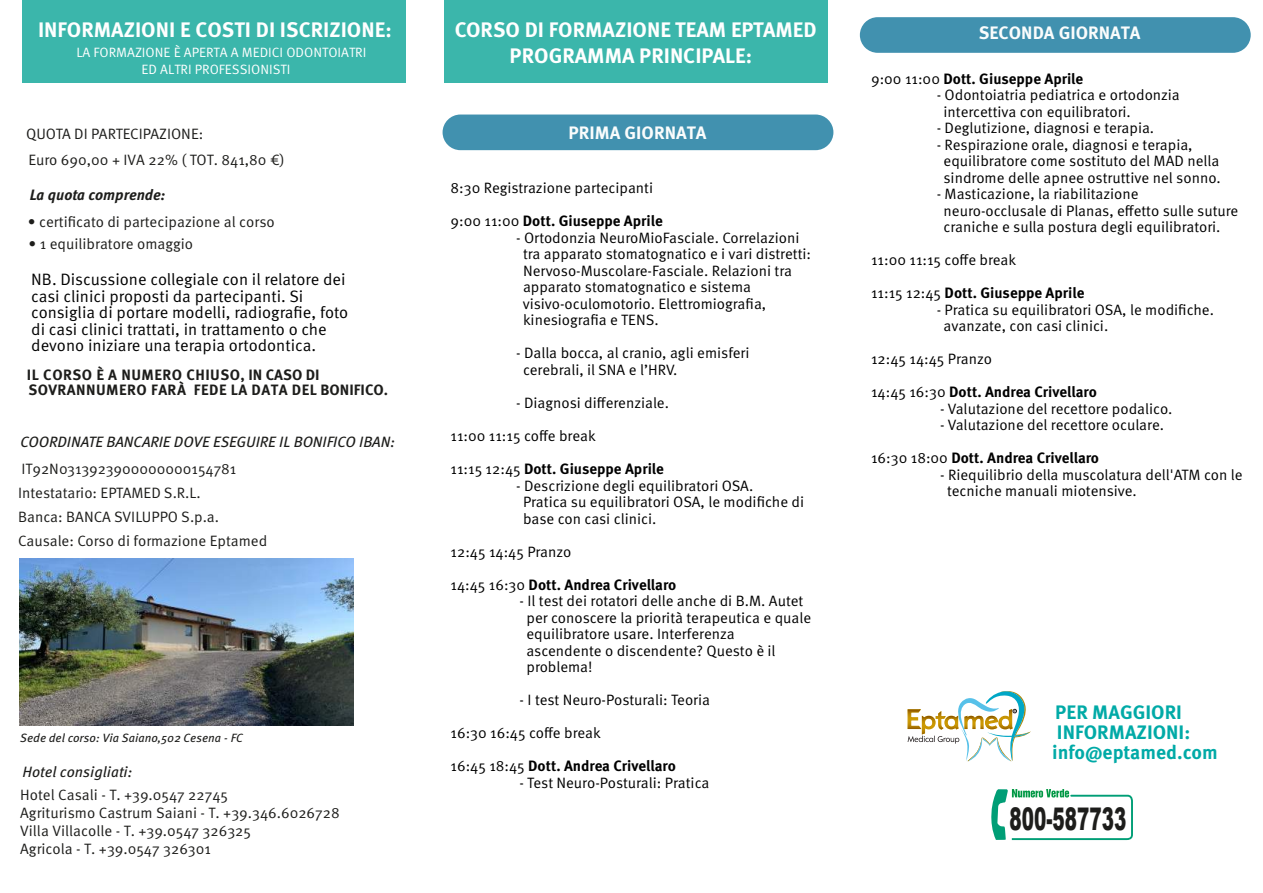
<style>
.page{position:relative;width:1263px;height:893px;background:#fff}
.page>*{position:absolute;margin:0;border:0;box-sizing:border-box;transform-origin:0 0}
.t1{font:900 31.2px "Arial";color:#1d1d1b;scale:.59 1}
.t2{font:700 21px/25.5px "Meta Pro";color:#fff;text-align:center}
.t3{font:700 19.5px/20px "Meta Pro";color:#00aaa7}
.t4{font:700 18px "Meta Pro";color:#fafcfc}
.t5{font:16.5px/16.5px "Meta Pro";color:#000}
.t6{font:15px/16.5px "Meta Pro";color:#000}
.t7{font:15px/24px "Meta Pro";color:#1d1d1b}
.t8{font:700 15px "Meta Pro";color:#000}
.t9{font:700 15px/15.3px "Meta Pro";letter-spacing:.03em;color:#1d1d1b}
.t10{font:italic 15px "Meta Pro";color:#1d1d1b}
.t11{font:italic 700 15px "Meta Pro";color:#1d1d1b}
.t12{font:13.5px/16.2px "Meta Pro";color:#fff}
.t13{font:italic 12px "Meta Pro";color:#1d1d1b}
.s1{font-weight:400}
</style>
<div class="page">
<div style="left:444px;top:0;width:383px;height:82px;background:#3bb6ab"></div>
<div style="left:22px;top:0;width:383px;height:82px;background:#3bb6ab"></div>
<svg style="left:991px;top:789px;width:142px;height:51px"></svg>
<div style="left:443px;top:115px;width:390px;height:35px;background:#4191af;border-radius:18px"></div>
<svg style="left:907px;top:691px;width:124px;height:70px"></svg>
<svg style="left:860px;top:17px;width:391px;height:36px;background:#4694b1"></svg>
<img style="left:20px;top:558px;width:333px;height:168px">
<h2 class="t2" style="left:38px;top:18px;width:355px">INFORMAZIONI E COSTI DI ISCRIZIONE:</h2>
<p class="t12" style="left:142px;top:45px;width:226px;text-indent:-65px">LA FORMAZIONE È APERTA A MEDICI ODONTOIATRI<br>ED ALTRI PROFESSIONISTI</p>
<p class="t7" style="left:26px;top:121px;width:260px;line-height:25.8px">QUOTA DI PARTECIPAZIONE:<br>Euro 690,00 + IVA 22% ( TOT. 841,80 €)</p>
<p class="t11" style="left:30px;top:185px;width:137px">La quota comprende:</p>
<p class="t7" style="left:28px;top:211px;width:248px">• certificato di partecipazione al corso</p>
<p class="t7" style="left:28px;top:232px;width:166px">• 1 equilibratore omaggio</p>
<p class="t5" style="left:31px;top:272px;width:318px">NB. Discussione collegiale con il relatore dei casi clinici proposti da partecipanti. Si consiglia di portare modelli, radiografie, foto di casi clinici trattati, in trattamento o che devono iniziare una terapia ortodontica.</p>
<p class="t9" style="left:27px;top:368px;width:363px">IL CORSO È A NUMERO CHIUSO, IN CASO DI<br>SOVRANNUMERO FARÀ FEDE LA DATA DEL BONIFICO.</p>
<p class="t10" style="left:20px;top:432px;width:376px">COORDINATE BANCARIE DOVE ESEGUIRE IL BONIFICO IBAN:</p>
<p class="t7" style="left:18px;top:457px;width:251px">IT92N0313923900000000154781<br>Intestatario: EPTAMED S.R.L.<br>Banca: BANCA SVILUPPO S.p.a.<br>Causale: Corso di formazione Eptamed</p>
<p class="t13" style="left:20px;top:730px;width:224px">Sede del corso: Via Saiano,502 Cesena - FC</p>
<p class="t10" style="left:23px;top:762px;width:111px">Hotel consigliati:</p>
<p class="t7" style="left:20px;top:787px;width:321px;line-height:18px">Hotel Casali - T. +39.0547 22745<br>Agriturismo Castrum Saiani - T. +39.346.6026728<br>Villa Villacolle - T. +39.0547 326325<br>Agricola - T. +39.0547 326301</p>
<h2 class="t2" style="left:455px;top:18px;width:363px">CORSO DI FORMAZIONE TEAM EPTAMED<br>PROGRAMMA PRINCIPALE:</h2>
<p class="t4" style="left:568px;top:122px;width:139px">PRIMA GIORNATA</p>
<p class="t6" style="left:451px;top:180px;width:204px">8:30 Registrazione partecipanti</p>
<p class="t8" style="left:451px;top:212px;width:214px"><span class="s1">9:00 11:00</span> Dott. Giuseppe Aprile</p>
<p class="t6" style="left:523px;top:230px;width:290px;text-indent:-7px">- Ortodonzia NeuroMioFasciale. Correlazioni tra apparato stomatognatico e i vari distretti:<br>Nervoso-Muscolare-Fasciale. Relazioni tra apparato stomatognatico e sistema visivo-oculomotorio. Elettromiografia, kinesiografia e TENS.</p>
<p class="t6" style="left:523px;top:345px;width:228px;text-indent:-7px">- Dalla bocca, al cranio, agli emisferi cerebrali, il SNA e l’HRV.</p>
<p class="t6" style="left:516px;top:395px;width:154px">- Diagnosi differenziale.</p>
<p class="t6" style="left:451px;top:428px;width:147px">11:00 11:15 coffe break</p>
<p class="t8" style="left:451px;top:459px;width:215px"><span class="s1">11:15 12:45</span> Dott. Giuseppe Aprile</p>
<p class="t6" style="left:523px;top:477px;width:283px;text-indent:-7px">- Descrizione degli equilibratori OSA.<br>Pratica su equilibratori OSA, le modifiche di base con casi clinici.</p>
<p class="t6" style="left:451px;top:543px;width:122px">12:45 14:45 Pranzo</p>
<p class="t8" style="left:451px;top:575px;width:227px"><span class="s1">14:45 16:30</span> Dott. Andrea Crivellaro</p>
<p class="t6" style="left:526px;top:593px;width:286px;text-indent:-7px">- Il test dei rotatori delle anche di B.M. Autet per conoscere la priorità terapeutica e quale equilibratore usare. Interferenza ascendente o discendente? Questo è il problema!</p>
<p class="t6" style="left:520px;top:692px;width:192px">- I test Neuro-Posturali: Teoria</p>
<p class="t6" style="left:451px;top:725px;width:152px">16:30 16:45 coffe break</p>
<p class="t8" style="left:451px;top:756px;width:227px"><span class="s1">16:45 18:45</span> Dott. Andrea Crivellaro</p>
<p class="t6" style="left:520px;top:774px;width:191px">- Test Neuro-Posturali: Pratica</p>
<p class="t4" style="left:979px;top:22px;width:163px">SECONDA GIORNATA</p>
<p class="t8" style="left:871px;top:69px;width:214px"><span class="s1">9:00 11:00</span> Dott. Giuseppe Aprile</p>
<p class="t6" style="left:943px;top:87px;width:238px;text-indent:-7px">- Odontoiatria pediatrica e ortodonzia intercettiva con equilibratori.</p>
<p class="t6" style="left:937px;top:120px;width:219px">- Deglutizione, diagnosi e terapia.</p>
<p class="t6" style="left:943px;top:137px;width:279px;text-indent:-7px">- Respirazione orale, diagnosi e terapia, equilibratore come sostituto del MAD nella sindrome delle apnee ostruttive nel sonno.</p>
<p class="t6" style="left:943px;top:186px;width:296px;text-indent:-7px">- Masticazione, la riabilitazione neuro-occlusale di Planas, effetto sulle suture craniche e sulla postura degli equilibratori.</p>
<p class="t6" style="left:871px;top:252px;width:147px">11:00 11:15 coffe break</p>
<p class="t8" style="left:871px;top:283px;width:215px"><span class="s1">11:15 12:45</span> Dott. Giuseppe Aprile</p>
<p class="t6" style="left:943px;top:302px;width:272px;text-indent:-7px">- Pratica su equilibratori OSA, le modifiche. avanzate, con casi clinici.</p>
<p class="t6" style="left:871px;top:351px;width:122px">12:45 14:45 Pranzo</p>
<p class="t8" style="left:871px;top:382px;width:227px"><span class="s1">14:45 16:30</span> Dott. Andrea Crivellaro</p>
<p class="t6" style="left:940px;top:401px;width:234px">- Valutazione del recettore podalico.</p>
<p class="t6" style="left:940px;top:417px;width:225px">- Valutazione del recettore oculare.</p>
<p class="t8" style="left:871px;top:448px;width:229px"><span class="s1">16:30 18:00</span> Dott. Andrea Crivellaro</p>
<p class="t6" style="left:947px;top:467px;width:297px;text-indent:-7px">- Riequilibrio della muscolatura dell'ATM con le tecniche manuali miotensive.</p>
<h3 class="t3" style="left:1052px;top:703px;width:167px">PER MAGGIORI<br>INFORMAZIONI: info@eptamed.com</h3>
<h1 class="t1" style="left:1010px;top:796px;width:199px">800-587733</h1>
</div>
